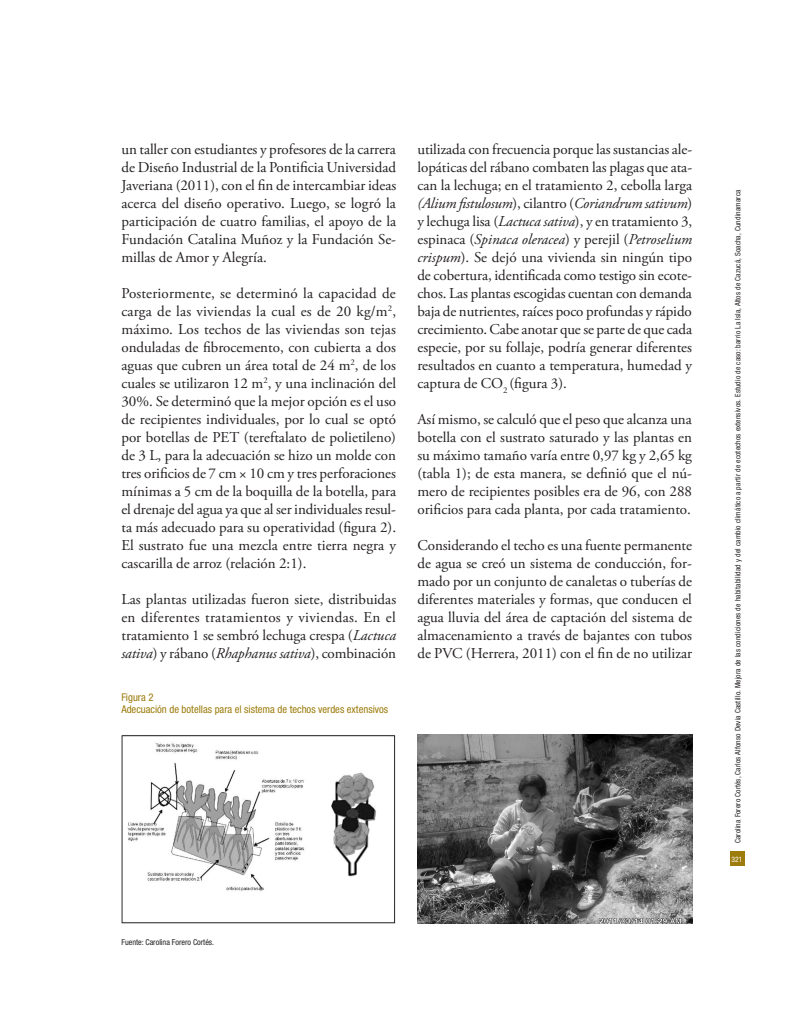
<style>
.page{position:relative;width:798px;height:1028px;background:#fff}
.page>*{position:absolute;margin:0;border:0;box-sizing:border-box;transform-origin:0 0}
.t1{font:15px/18px "Adobe Garamond Pro";color:#231f20;text-align:justify}
.t2{font:condensed 10.62px/12.8px "Helvetica Neue";color:#9c7c0c}
.t3{font:condensed 8.12px "Helvetica Neue";color:#231f20}
.t4{font:condensed 7.5px "Helvetica Neue";letter-spacing:.02em;color:#231f20}
.t5{font:condensed 7.5px "Helvetica Neue";color:#fff}
.s1{font-style:italic}
</style>
<div class="page">
<div style="left:729px;top:851px;width:15px;height:14px;background:#9c7c0c"></div>
<img style="left:121px;top:735px;width:275px;height:188px">
<img style="left:417px;top:734px;width:274px;height:189px">
<p class="t1" style="left:121px;top:140px;width:276px">un taller con estudiantes y profesores de la carrera de Diseño Industrial de la Pontificia Universidad Javeriana (2011), con el fin de intercambiar ideas acerca del diseño operativo. Luego, se logró la participación de cuatro familias, el apoyo de la Fundación Catalina Muñoz y la Fundación Se&shy;millas de Amor y Alegría.</p>
<p class="t1" style="left:121px;top:284px;width:276px">Posteriormente, se determinó la capacidad de carga de las viviendas la cual es de 20 kg/m<sup>2</sup>, máximo. Los techos de las viviendas son tejas onduladas de fibrocemento, con cubierta a dos aguas que cubren un área total de 24 m<sup>2</sup>, de los cuales se utilizaron 12 m<sup>2</sup>, y una inclinación del 30%. Se determinó que la mejor opción es el uso de recipientes individuales, por lo cual se optó por botellas de PET (tereftalato de polietileno) de 3 L, para la adecuación se hizo un molde con tres orificios de 7 cm × 10 cm y tres perforaciones mínimas a 5 cm de la boquilla de la botella, para el drenaje del agua ya que al ser individuales resul&shy;ta más adecuado para su operatividad (figura 2).<br>El sustrato fue una mezcla entre tierra negra y cascarilla de arroz (relación 2:1).</p>
<p class="t1" style="left:121px;top:590px;width:276px">Las plantas utilizadas fueron siete, distribuidas en diferentes tratamientos y viviendas. En el tratamiento 1 se sembró lechuga crespa (<span class="s1">Lactuca sativa</span>) y rábano (<span class="s1">Rhaphanus sativa</span>), combinación</p>
<p class="t2" style="left:121px;top:690px;width:268px">Figura 2<br>Adecuación de botellas para el sistema de techos verdes extensivos</p>
<p class="t1" style="left:417px;top:140px;width:276px">utilizada con frecuencia porque las sustancias ale&shy;lopáticas del rábano combaten las plagas que ata&shy;can la lechuga; en el tratamiento 2, cebolla larga <span class="s1">(Alium fistulosum</span>), cilantro (<span class="s1">Coriandrum sativum</span>) y lechuga lisa (<span class="s1">Lactuca sativa</span>), y en tratamiento 3, espinaca (<span class="s1">Spinaca oleracea</span>) y perejil (<span class="s1">Petroselium crispum</span>). Se dejó una vivienda sin ningún tipo de cobertura, identificada como testigo sin ecote&shy;chos. Las plantas escogidas cuentan con demanda baja de nutrientes, raíces poco profundas y rápido crecimiento. Cabe anotar que se parte de que cada especie, por su follaje, podría generar diferentes resultados en cuanto a temperatura, humedad y captura de CO<sub>2</sub> (figura 3).</p>
<p class="t1" style="left:417px;top:410px;width:276px">Así mismo, se calculó que el peso que alcanza una botella con el sustrato saturado y las plantas en su máximo tamaño varía entre 0,97 kg y 2,65 kg (tabla 1); de esta manera, se definió que el nú&shy;mero de recipientes posibles era de 96, con 288 orificios para cada planta, por cada tratamiento.</p>
<p class="t1" style="left:417px;top:536px;width:276px">Considerando el techo es una fuente permanente de agua se creó un sistema de conducción, for&shy;mado por un conjunto de canaletas o tuberías de diferentes materiales y formas, que conducen el agua lluvia del área de captación del sistema de almacenamiento a través de bajantes con tubos de PVC (Herrera, 2011) con el fin de no utilizar</p>
<p class="t3" style="left:121px;top:937px;width:94px">Fuente: Carolina Forero Cortés.</p>
<p class="t4" style="left:733px;top:843px;width:655px;rotate:-90deg">Carolina Forero Cortés, Carlos Alfonso Devia Castillo. Mejora de las condiciones de habitabilidad y del cambio climático a partir de ecotechos extensivos. Estudio de caso: barrio La Isla, Altos de Cazucá, Soacha, Cundinamarca</p>
<p class="t5" style="left:731px;top:854px;width:12px">321</p>
</div>
